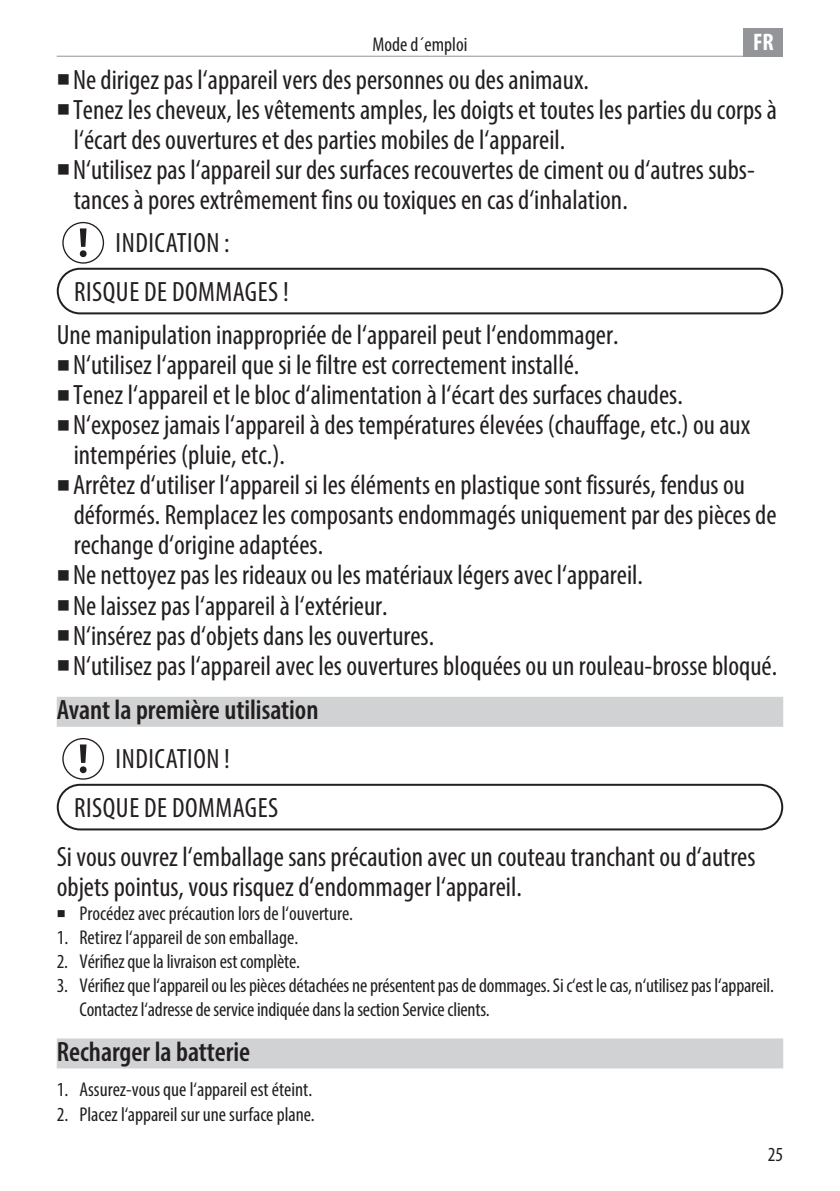
<style>
.page{position:relative;width:840px;height:1191px;background:#fff}
.page>*{position:absolute;margin:0;border:0;box-sizing:border-box;transform-origin:0 0}
.t1{font:condensed 28px/30px "Myriad Pro";color:#231f20}
.t2{font:condensed 28px "Myriad Pro";letter-spacing:.02em;color:#231f20}
.t3{font:600 condensed 28px "Myriad Pro";color:#231f20}
.t4{font:700 condensed 24px "Myriad Pro";color:#fff}
.t5{font:condensed 20px/24px "Myriad Pro";letter-spacing:-.01em;color:#231f20}
</style>
<div class="page">
<hr style="left:57px;top:56px;width:724px;height:1px;background:#939598">
<div style="left:743px;top:28px;width:39px;height:29px;background:#939598"></div>
<div style="left:57px;top:697px;width:725px;height:30px;background:#d1d2d4"></div>
<div style="left:57px;top:1038px;width:725px;height:30px;background:#d1d2d4"></div>
<div style="left:57px;top:268px;width:725px;height:46px;border:2px solid #231f20;border-radius:22px"></div>
<svg style="left:62px;top:222px;width:42px;height:42px"></svg>
<div style="left:57px;top:784px;width:725px;height:46px;border:2px solid #231f20;border-radius:22px"></div>
<svg style="left:62px;top:738px;width:42px;height:41px"></svg>
<p class="t5" style="left:372px;top:32px;width:96px">Mode d´emploi</p>
<p class="t4" style="left:752px;top:27px;width:22px">FR</p>
<p class="t1" style="left:73px;top:64px;width:705px">Ne dirigez pas l‘appareil vers des personnes ou des animaux.<br>Tenez les cheveux, les vêtements amples, les doigts et toutes les parties du corps à l‘écart des ouvertures et des parties mobiles de l‘appareil.<br>N‘utilisez pas l‘appareil sur des surfaces recouvertes de ciment ou d‘autres subs&shy;tances à pores extrêmement fins ou toxiques en cas d‘inhalation.</p>
<p class="t2" style="left:115px;top:226px;width:115px">INDICATION :</p>
<p class="t2" style="left:74px;top:275px;width:216px">RISQUE DE DOMMAGES !</p>
<p class="t1" style="left:73px;top:320px;width:705px;text-indent:-16px">Une manipulation inappropriée de l‘appareil peut l‘endommager.<br>N‘utilisez l‘appareil que si le filtre est correctement installé.<br>Tenez l‘appareil et le bloc d‘alimentation à l‘écart des surfaces chaudes.<br>N‘exposez jamais l‘appareil à des températures élevées (chauffage, etc.) ou aux intempéries (pluie, etc.).<br>Arrêtez d‘utiliser l‘appareil si les éléments en plastique sont fissurés, fendus ou déformés. Remplacez les composants endommagés uniquement par des pièces de rechange d‘origine adaptées.<br>Ne nettoyez pas les rideaux ou les matériaux légers avec l‘appareil.<br>Ne laissez pas l‘appareil à l‘extérieur.<br>N‘insérez pas d‘objets dans les ouvertures.<br>N‘utilisez pas l‘appareil avec les ouvertures bloquées ou un rouleau-brosse bloqué.</p>
<p class="t3" style="left:57px;top:693px;width:263px">Avant la première utilisation</p>
<p class="t2" style="left:115px;top:742px;width:116px">INDICATION !</p>
<p class="t2" style="left:74px;top:790px;width:206px">RISQUE DE DOMMAGES</p>
<p class="t1" style="left:57px;top:841px;width:700px">Si vous ouvrez l‘emballage sans précaution avec un couteau tranchant ou d‘autres objets pointus, vous risquez d‘endommager l‘appareil.</p>
<p class="t5" style="left:79px;top:901px;width:275px">Procédez avec précaution lors de l‘ouverture.</p>
<p class="t5" style="left:57px;top:925px;width:243px">1. Retirez l‘appareil de son emballage.</p>
<p class="t5" style="left:57px;top:949px;width:245px">2. Vérifiez que la livraison est complète.</p>
<p class="t5" style="left:79px;top:973px;width:695px;text-indent:-23px">3. Vérifiez que l‘appareil ou les pièces détachées ne présentent pas de dommages. Si c‘est le cas, n‘utilisez pas l‘appareil.<br>Contactez l‘adresse de service indiquée dans la section Service clients.</p>
<p class="t3" style="left:57px;top:1034px;width:195px">Recharger la batterie</p>
<p class="t5" style="left:57px;top:1077px;width:257px">1. Assurez-vous que l‘appareil est éteint.</p>
<p class="t5" style="left:57px;top:1101px;width:259px">2. Placez l‘appareil sur une surface plane.</p>
<p class="t5" style="left:767px;top:1141px;width:17px">25</p>
</div>
